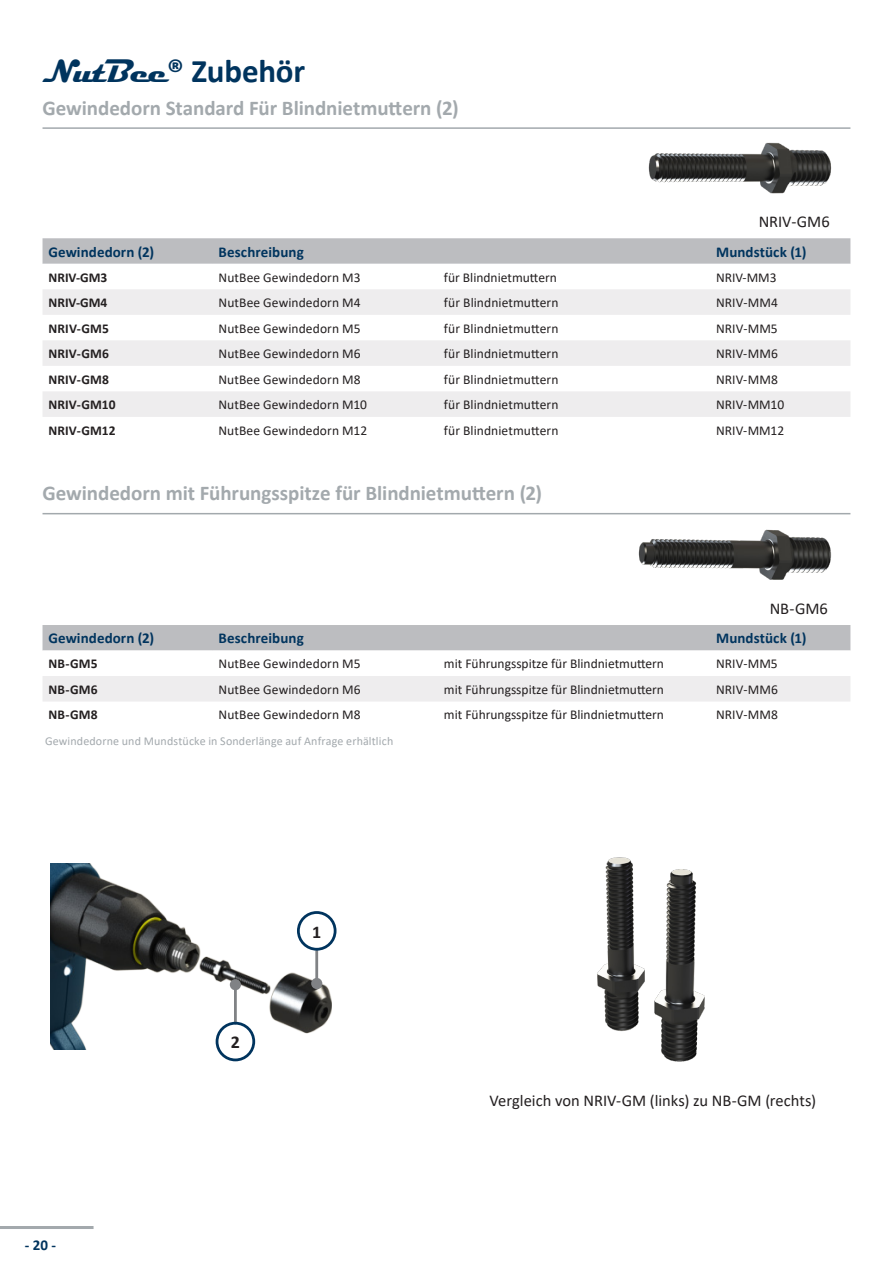
<style>
.page{position:relative;width:893px;height:1263px;background:#fff}
.page>*{position:absolute;margin:0;border:0;box-sizing:border-box;transform-origin:0 0}
.t1{font:700 33px "Calibri";letter-spacing:-.005em;color:#00345e}
.t2{font:700 21px "Calibri";color:#a3a9ad}
.t3{font:700 18px "Calibri";color:#231f20}
.t4{font:16.5px "Calibri";letter-spacing:-.005em;color:#231f20}
.t5{font:700 15px "Calibri";letter-spacing:.005em;color:#00345e}
.t6{font:13.5px "Calibri";letter-spacing:.005em;color:#231f20}
.t7{font:700 13.5px "Calibri";letter-spacing:.01em;color:#231f20}
.t8{font:12px "Calibri";letter-spacing:.015em;color:#a3a9ad}
.s1{font-family:"Magneto"}
</style>
<div class="page">
<hr style="left:0;top:1226px;width:94px;height:3px;background:#a3a9ad">
<svg style="left:43px;top:625px;width:807px;height:77px"></svg>
<hr style="left:43px;top:127px;width:807px;height:2px;background:#a3a9ad">
<svg style="left:43px;top:238px;width:807px;height:26px"></svg>
<svg style="left:43px;top:289px;width:807px;height:128px;fill:#eeedee"></svg>
<hr style="left:43px;top:513px;width:807px;height:1px;background:#a3a9ad">
<img style="left:597px;top:857px;width:108px;height:205px">
<img style="left:624px;top:514px;width:225px;height:66px">
<img style="left:626px;top:127px;width:224px;height:67px">
<img style="left:50px;top:864px;width:282px;height:185px">
<hr style="left:234px;top:985px;width:3px;height:38px;background:#808285">
<div style="left:230px;top:979px;width:11px;height:11px;background:#808285;border-radius:50%"></div>
<hr style="left:315px;top:951px;width:3px;height:32px;background:#808285">
<div style="left:311px;top:978px;width:11px;height:11px;background:#808285;border-radius:50%"></div>
<div style="left:216px;top:1022px;width:39px;height:39px;border:3px solid #00345e;border-radius:50%"></div>
<div style="left:297px;top:911px;width:39px;height:40px;border:3px solid #00345e;border-radius:50%"></div>
<h1 class="t1" style="left:43px;top:47px;width:264px"><span class="s1">NutBee</span>® Zubehör</h1>
<h2 class="t2" style="left:43px;top:93px;width:418px">Gewindedorn Standard Für Blindnietmuttern (2)</h2>
<p class="t4" style="left:759px;top:210px;width:73px">NRIV-GM6</p>
<p class="t5" style="left:49px;top:241px;width:107px">Gewindedorn (2)</p>
<p class="t5" style="left:219px;top:241px;width:87px">Beschreibung</p>
<p class="t5" style="left:716px;top:241px;width:92px">Mundstück (1)</p>
<p class="t7" style="left:49px;top:268px;width:60px">NRIV-GM3</p>
<p class="t6" style="left:219px;top:268px;width:144px">NutBee Gewindedorn M3</p>
<p class="t6" style="left:444px;top:268px;width:114px">für Blindnietmuttern</p>
<p class="t6" style="left:716px;top:268px;width:62px">NRIV-MM3</p>
<p class="t7" style="left:49px;top:293px;width:60px">NRIV-GM4</p>
<p class="t6" style="left:219px;top:293px;width:144px">NutBee Gewindedorn M4</p>
<p class="t6" style="left:444px;top:293px;width:116px">für Blindnietmuttern</p>
<p class="t6" style="left:716px;top:293px;width:63px">NRIV-MM4</p>
<p class="t7" style="left:48px;top:319px;width:62px">NRIV-GM5</p>
<p class="t6" style="left:219px;top:319px;width:144px">NutBee Gewindedorn M5</p>
<p class="t6" style="left:444px;top:319px;width:116px">für Blindnietmuttern</p>
<p class="t6" style="left:716px;top:319px;width:63px">NRIV-MM5</p>
<p class="t7" style="left:48px;top:344px;width:62px">NRIV-GM6</p>
<p class="t6" style="left:219px;top:344px;width:144px">NutBee Gewindedorn M6</p>
<p class="t6" style="left:444px;top:344px;width:116px">für Blindnietmuttern</p>
<p class="t6" style="left:716px;top:344px;width:63px">NRIV-MM6</p>
<p class="t7" style="left:48px;top:370px;width:62px">NRIV-GM8</p>
<p class="t6" style="left:219px;top:370px;width:144px">NutBee Gewindedorn M8</p>
<p class="t6" style="left:444px;top:370px;width:116px">für Blindnietmuttern</p>
<p class="t6" style="left:716px;top:370px;width:63px">NRIV-MM8</p>
<p class="t7" style="left:48px;top:395px;width:69px">NRIV-GM10</p>
<p class="t6" style="left:219px;top:395px;width:150px">NutBee Gewindedorn M10</p>
<p class="t6" style="left:444px;top:395px;width:116px">für Blindnietmuttern</p>
<p class="t6" style="left:716px;top:395px;width:70px">NRIV-MM10</p>
<p class="t7" style="left:48px;top:421px;width:69px">NRIV-GM12</p>
<p class="t6" style="left:219px;top:421px;width:150px">NutBee Gewindedorn M12</p>
<p class="t6" style="left:444px;top:421px;width:116px">für Blindnietmuttern</p>
<p class="t6" style="left:716px;top:421px;width:70px">NRIV-MM12</p>
<h2 class="t2" style="left:43px;top:478px;width:501px">Gewindedorn mit Führungsspitze für Blindnietmuttern (2)</h2>
<p class="t4" style="left:770px;top:597px;width:60px">NB-GM6</p>
<p class="t5" style="left:49px;top:628px;width:107px">Gewindedorn (2)</p>
<p class="t5" style="left:219px;top:628px;width:87px">Beschreibung</p>
<p class="t5" style="left:716px;top:628px;width:92px">Mundstück (1)</p>
<p class="t7" style="left:49px;top:654px;width:51px">NB-GM5</p>
<p class="t6" style="left:219px;top:654px;width:144px">NutBee Gewindedorn M5</p>
<p class="t6" style="left:444px;top:654px;width:222px">mit Führungsspitze für Blindnietmuttern</p>
<p class="t6" style="left:716px;top:654px;width:63px">NRIV-MM5</p>
<p class="t7" style="left:49px;top:680px;width:51px">NB-GM6</p>
<p class="t6" style="left:219px;top:680px;width:144px">NutBee Gewindedorn M6</p>
<p class="t6" style="left:444px;top:680px;width:222px">mit Führungsspitze für Blindnietmuttern</p>
<p class="t6" style="left:716px;top:680px;width:63px">NRIV-MM6</p>
<p class="t7" style="left:48px;top:705px;width:51px">NB-GM8</p>
<p class="t6" style="left:219px;top:705px;width:144px">NutBee Gewindedorn M8</p>
<p class="t6" style="left:444px;top:705px;width:222px">mit Führungsspitze für Blindnietmuttern</p>
<p class="t6" style="left:716px;top:705px;width:63px">NRIV-MM8</p>
<p class="t8" style="left:45px;top:733px;width:350px">Gewindedorne und Mundstücke in Sonderlänge auf Anfrage erhältlich</p>
<p class="t5" style="left:25px;top:1235px;width:33px">- 20 -</p>
<h3 class="t3" style="left:231px;top:1029px;width:11px">2</h3>
<h3 class="t3" style="left:312px;top:919px;width:11px">1</h3>
<p class="t4" style="left:489px;top:1089px;width:328px">Vergleich von NRIV-GM (links) zu NB-GM (rechts)</p>
</div>
